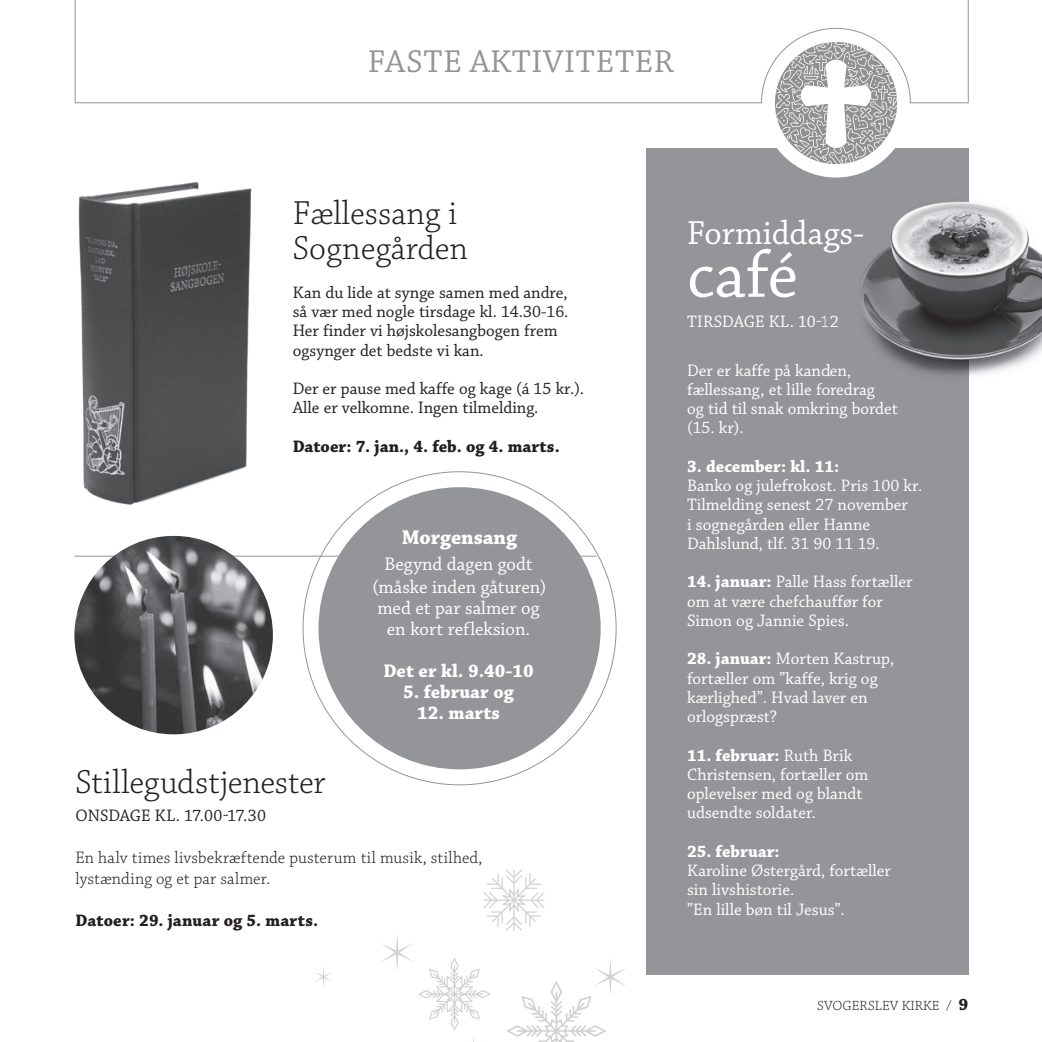
<style>
.page{position:relative;width:1042px;height:1042px;background:#fff}
.page>*{position:absolute;margin:0;border:0;box-sizing:border-box;transform-origin:0 0}
.Brødtekst{font:70px "Chaparral Pro";color:#fff}
.Brødtekst-2{font:300 35px/35px "Chaparral Pro";color:#231f20}
.Brødtekst-3{font:35px "Chaparral Pro";color:#fff}
.t1{font:33.25px "Chaparral Pro";letter-spacing:.02em;color:#939598}
.Brødtekst-4{font:700 21px "Chaparral Pro";color:#fff}
.Brødtekst-5{font:19.25px "Chaparral Pro";color:#fff}
.Brødtekst-6{font:700 19.25px "Chaparral Pro";color:#fff}
.Brødtekst-7{font:17.5px/19.2px "Chaparral Pro";color:#fff}
.Brødtekst-8{font:17.5px "Chaparral Pro";color:#231f20}
.Brødtekst-9{font:300 17.5px "Chaparral Pro";letter-spacing:.01em;color:#231f20}
.Brødtekst-10{font:700 17.5px "Chaparral Pro";letter-spacing:.005em;color:#231f20}
.Brødtekst-11{font:700 17.5px "Chaparral Pro";color:#fff}
.t2{font:300 14px "Chaparral Pro";letter-spacing:.005em;color:#231f20}
.s1{font-weight:700}
.s2{font-weight:700;font-size:17.5px}
</style>
<div class="page">
<div style="left:646px;top:149px;width:322px;height:826px;background:#939598"></div>
<hr style="left:74px;top:556px;width:522px;height:1px;background:#939598">
<div style="left:318px;top:487px;width:283px;height:282px;background:#939598;border-radius:50%"></div>
<img style="left:74px;top:536px;width:199px;height:198px;border-radius:99px">
<svg style="left:315px;top:968px;width:17px;height:18px"></svg>
<svg style="left:382px;top:869px;width:244px;height:173px"></svg>
<div style="left:762px;top:29px;width:148px;height:148px;background:#fff;border-radius:50%"></div>
<svg style="left:775px;top:103px;width:122px;height:61px"></svg>
<svg style="left:74px;top:0;width:895px;height:103px"></svg>
<img style="left:825px;top:154px;width:217px;height:256px">
<img style="left:74px;top:182px;width:237px;height:381px">
<p class="t1" style="left:368px;top:43px;width:307px">FASTE AKTIVITETER</p>
<p class="Brødtekst-2" style="left:293px;top:197px;width:177px">Fællessang i<br>Sognegården</p>
<p class="Brødtekst-8" style="left:293px;top:283px;width:276px">Kan du lide at synge samen med andre,</p>
<p class="Brødtekst-8" style="left:293px;top:302px;width:277px">så vær med nogle tirsdage kl. 14.30-16.</p>
<p class="Brødtekst-8" style="left:293px;top:321px;width:266px">Her finder vi højskolesangbogen frem</p>
<p class="Brødtekst-8" style="left:293px;top:340px;width:192px">ogsynger det bedste vi kan.</p>
<p class="Brødtekst-8" style="left:293px;top:379px;width:293px">Der er pause med kaffe og kage (á 15 kr.).</p>
<p class="Brødtekst-8" style="left:293px;top:398px;width:247px">Alle er velkomne. Ingen tilmelding.</p>
<p class="Brødtekst-10" style="left:293px;top:436px;width:268px">Datoer: 7. jan., 4. feb. og 4. marts.</p>
<p class="Brødtekst-4" style="left:402px;top:525px;width:117px">Morgensang</p>
<p class="Brødtekst-5" style="left:384px;top:553px;width:150px">Begynd dagen godt</p>
<p class="Brødtekst-5" style="left:372px;top:576px;width:176px">(måske inden gåturen)</p>
<p class="Brødtekst-5" style="left:377px;top:597px;width:164px">med et par salmer og</p>
<p class="Brødtekst-5" style="left:387px;top:618px;width:145px">en kort refleksion.</p>
<p class="Brødtekst-6" style="left:383px;top:659px;width:152px">Det er kl. 9.40-10</p>
<p class="Brødtekst-6" style="left:403px;top:680px;width:112px">5. februar og</p>
<p class="Brødtekst-6" style="left:417px;top:701px;width:84px">12. marts</p>
<p class="Brødtekst-2" style="left:75px;top:766px;width:252px">Stillegudstjenester</p>
<p class="Brødtekst-8" style="left:75px;top:806px;width:192px">ONSDAGE KL. 17.00-17.30</p>
<p class="Brødtekst-9" style="left:75px;top:848px;width:409px">En halv times livsbekræftende pusterum til musik, stilhed,</p>
<p class="Brødtekst-9" style="left:75px;top:869px;width:196px">lystænding og et par salmer.</p>
<p class="Brødtekst-10" style="left:75px;top:910px;width:244px">Datoer: 29. januar og 5. marts.</p>
<p class="Brødtekst-3" style="left:687px;top:214px;width:179px">Formiddags-</p>
<p class="Brødtekst" style="left:687px;top:236px;width:112px">café</p>
<p class="Brødtekst-7" style="left:687px;top:312px;width:153px">TIRSDAGE KL. 10-12</p>
<p class="Brødtekst-7" style="left:687px;top:361px;width:166px">Der er kaffe på kanden,</p>
<p class="Brødtekst-7" style="left:687px;top:380px;width:189px">fællessang, et lille foredrag</p>
<p class="Brødtekst-7" style="left:687px;top:399px;width:212px">og tid til snak omkring bordet</p>
<p class="Brødtekst-7" style="left:687px;top:419px;width:58px">(15. kr).</p>
<p class="Brødtekst-11" style="left:687px;top:456px;width:153px">3. december: kl. 11:</p>
<p class="Brødtekst-7" style="left:687px;top:476px;width:237px">Banko og julefrokost. Pris 100 kr.</p>
<p class="Brødtekst-7" style="left:687px;top:496px;width:222px">Tilmelding senest 27 november</p>
<p class="Brødtekst-7" style="left:687px;top:515px;width:194px">i sognegården eller Hanne<br>Dahlslund, tlf. 31 90 11 19.</p>
<p class="Brødtekst-7" style="left:687px;top:573px;width:227px"><span class="s1">14. januar:</span> Palle Hass fortæller</p>
<p class="Brødtekst-7" style="left:687px;top:592px;width:197px">om at være chefchauffør for</p>
<p class="Brødtekst-7" style="left:687px;top:611px;width:163px">Simon og Jannie Spies.</p>
<p class="Brødtekst-7" style="left:687px;top:650px;width:209px"><span class="s1">28. januar:</span> Morten Kastrup,</p>
<p class="Brødtekst-7" style="left:687px;top:669px;width:192px">fortæller om ”kaffe, krig og</p>
<p class="Brødtekst-7" style="left:687px;top:688px;width:182px">kærlighed”. Hvad laver en</p>
<p class="Brødtekst-7" style="left:687px;top:707px;width:92px">orlogspræst?</p>
<p class="Brødtekst-7" style="left:687px;top:746px;width:183px"><span class="s1">11. februar:</span> Ruth Brik<br>Christensen, fortæller om</p>
<p class="Brødtekst-7" style="left:687px;top:784px;width:177px">oplevelser med og blandt</p>
<p class="Brødtekst-7" style="left:687px;top:804px;width:130px">udsendte soldater.</p>
<p class="Brødtekst-11" style="left:687px;top:841px;width:94px">25. februar:</p>
<p class="Brødtekst-7" style="left:687px;top:861px;width:205px">Karoline Østergård, fortæller</p>
<p class="Brødtekst-7" style="left:687px;top:881px;width:109px">sin livshistorie.</p>
<p class="Brødtekst-7" style="left:687px;top:900px;width:159px">”En lille bøn til Jesus”.</p>
<p class="t2" style="left:817px;top:998px;width:152px">SVOGERSLEV KIRKE / <span class="s2">9</span></p>
</div>
